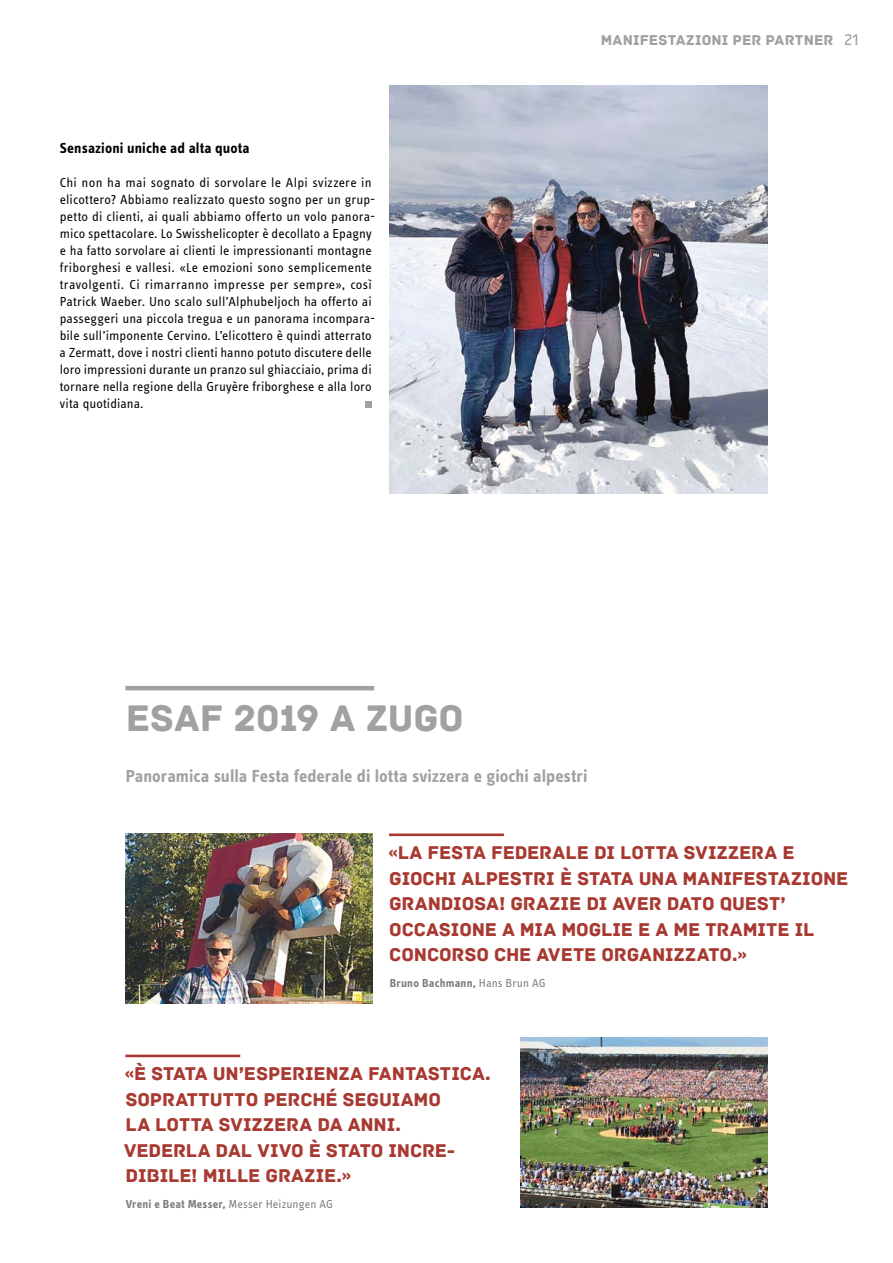
<style>
.page{position:relative;width:893px;height:1263px;background:#fff}
.page>*{position:absolute;margin:0;border:0;box-sizing:border-box;transform-origin:0 0}
._20_Headline{font:39px "Archive";letter-spacing:-.005em;color:#a2a19f}
._41_Quote{font:19.5px/25.5px "Archive";letter-spacing:-.005em;color:#a83931}
._23_Lead{font:700 18px "STE Info Text";color:#a2a19f}
._24_Subtitle{font:700 15px "STE Info Text";letter-spacing:.005em;color:#000}
._91_Rubrik{font:15px "Archive";letter-spacing:.005em;color:#a2a19f}
.t1{font:14.7px "F2 FOCR Bczyk Com";color:#a2a19f}
._30_Copy{font:13.5px/17px "STE Info Text";letter-spacing:.01em;color:#000}
._40_Caption{font:700 12px "STE Info Text";letter-spacing:.015em;color:#7f7c7a}
.s1{font-weight:400}
</style>
<div class="page">
<img style="left:389px;top:85px;width:378px;height:408px">
<div style="left:365px;top:401px;width:7px;height:7px;background:#a2a19f"></div>
<hr style="left:125px;top:1054px;width:115px;height:3px;background:#a83931">
<hr style="left:389px;top:833px;width:115px;height:3px;background:#a83931">
<hr style="left:125px;top:686px;width:249px;height:4px;background:#a2a19f">
<img style="left:521px;top:1037px;width:246px;height:171px">
<img style="left:125px;top:833px;width:247px;height:170px">
<p class="_24_Subtitle" style="left:60px;top:139px;width:191px">Sensazioni uniche ad alta quota</p>
<p class="_30_Copy" style="left:60px;top:174px;width:317px">Chi non ha mai sognato di sorvolare le Alpi svizzere in elicottero? Abbiamo realizzato questo sogno per un grup&shy;petto di clienti, ai quali abbiamo offerto un volo panora&shy;mico spettacolare. Lo Swisshelicopter è decollato a Epagny e ha fatto sorvolare ai clienti le impressionanti montagne friborghesi e vallesi. «Le emozioni sono semplicemente travolgenti. Ci rimarranno impresse per sempre», così Patrick Waeber. Uno scalo sull’Alphubeljoch ha offerto ai passeggeri una piccola tregua e un panorama incompara&shy;bile sull’imponente Cervino. L’elicottero è quindi atterrato a Zermatt, dove i nostri clienti hanno potuto discutere delle loro impressioni durante un pranzo sul ghiacciaio, prima di tornare nella regione della Gruyère friborghese e alla loro vita quotidiana.</p>
<p class="_91_Rubrik" style="left:601px;top:31px;width:234px">MANIFESTAZIONI PER PARTNER</p>
<p class="t1" style="left:844px;top:31px;width:16px">21</p>
<p class="_20_Headline" style="left:126px;top:695px;width:339px">ESAF 2019 A ZUGO</p>
<p class="_23_Lead" style="left:126px;top:766px;width:463px">Panoramica sulla Festa federale di lotta svizzera e giochi alpestri</p>
<p class="_41_Quote" style="left:389px;top:840px;width:461px">«LA FESTA FEDERALE DI LOTTA SVIZZERA E GIOCHI ALPESTRI È STATA UNA MANIFESTAZIONE GRANDIOSA! GRAZIE DI AVER DATO QUEST’ OCCASIONE A MIA MOGLIE E A ME TRAMITE IL CONCORSO CHE AVETE ORGANIZZATO.»</p>
<p class="_40_Caption" style="left:390px;top:975px;width:157px">Bruno Bachmann, <span class="s1">Hans Brun AG</span></p>
<p class="_41_Quote" style="left:124px;top:1061px;width:368px">«È STATA UN’ESPERIENZA FANTASTICA.<br>SOPRATTUTTO PERCHÉ SEGUIAMO<br>LA LOTTA SVIZZERA DA ANNI.<br>VEDERLA DAL VIVO È STATO INCRE-<br>DIBILE! MILLE GRAZIE.»</p>
<p class="_40_Caption" style="left:126px;top:1197px;width:209px">Vreni e Beat Messer, <span class="s1">Messer Heizungen AG</span></p>
</div>
